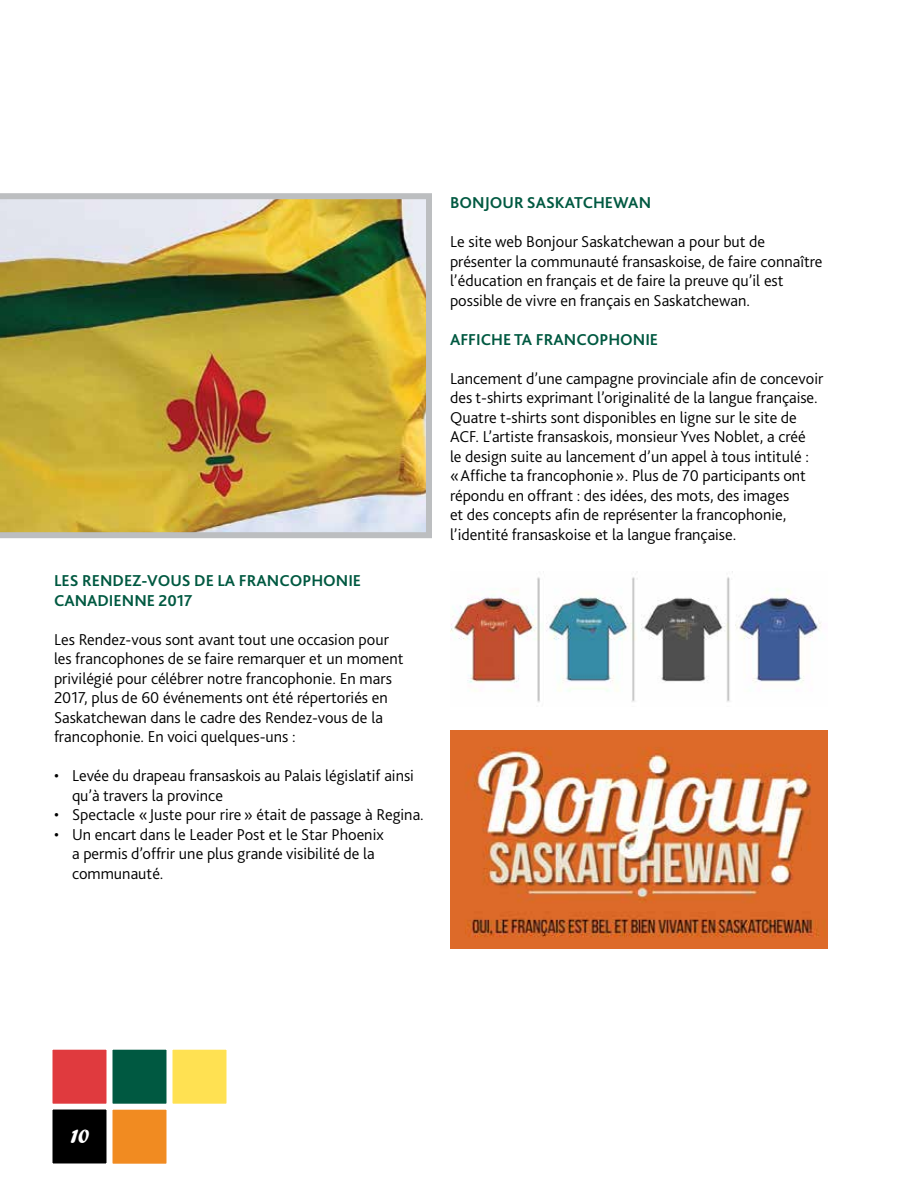
<style>
.page{position:relative;width:918px;height:1188px;background:#fff}
.page>*{position:absolute;margin:0;border:0;box-sizing:border-box;transform-origin:0 0}
.t1{font:21px "Forte";color:#fff}
.t2{font:300 16.5px/19.5px "Bliss 2";color:#000}
.t3{font:700 16.5px/19.5px "Bliss 2";color:#005941}
</style>
<div class="page">
<div style="left:110px;top:1047px;width:60px;height:60px;background:#005941;border:3px solid #fff"></div>
<div style="left:170px;top:1047px;width:60px;height:60px;background:#ffe152;border:3px solid #fff"></div>
<div style="left:50px;top:1047px;width:60px;height:60px;background:#e03a3e;border:3px solid #fff"></div>
<div style="left:110px;top:1107px;width:60px;height:60px;background:#f18b21;border:3px solid #fff"></div>
<div style="left:51px;top:1108px;width:57px;height:57px;background:#000"></div>
<div style="left:50px;top:1107px;width:60px;height:60px;border:3px solid #fff"></div>
<img style="left:450px;top:730px;width:378px;height:219px">
<img style="left:0;top:193px;width:432px;height:345px">
<img style="left:450px;top:572px;width:371px;height:131px">
<p class="t3" style="left:54px;top:571px;width:309px">LES RENDEZ-VOUS DE LA FRANCOPHONIE<br>CANADIENNE 2017</p>
<p class="t2" style="left:54px;top:629px;width:351px">Les Rendez-vous sont avant tout une occasion pour les francophones de se faire remarquer et un moment privilégié pour célébrer notre francophonie. En mars 2017, plus de 60 événements ont été répertoriés en Saskatchewan dans le cadre des Rendez-vous de la francophonie. En voici quelques-uns :</p>
<p class="t2" style="left:72px;top:766px;width:343px;text-indent:-18px">• Levée du drapeau fransaskois au Palais législatif ainsi qu’à travers la province</p>
<p class="t2" style="left:54px;top:805px;width:371px">• Spectacle «Juste pour rire» était de passage à Regina.</p>
<p class="t2" style="left:72px;top:824px;width:313px;text-indent:-18px">• Un encart dans le Leader Post et le Star Phoenix a permis d’offrir une plus grande visibilité de la communauté.</p>
<p class="t3" style="left:450px;top:192px;width:203px">BONJOUR SASKATCHEWAN</p>
<p class="t2" style="left:450px;top:231px;width:374px">Le site web Bonjour Saskatchewan a pour but de présenter la communauté fransaskoise, de faire connaître l’éducation en français et de faire la preuve qu’il est possible de vivre en français en Saskatchewan.</p>
<p class="t3" style="left:450px;top:329px;width:210px">AFFICHE TA FRANCOPHONIE</p>
<p class="t2" style="left:450px;top:368px;width:375px">Lancement d’une campagne provinciale afin de concevoir des t-shirts exprimant l’originalité de la langue française.<br>Quatre t-shirts sont disponibles en ligne sur le site de ACF. L’artiste fransaskois, monsieur Yves Noblet, a créé<br>le design suite au lancement d’un appel à tous intitulé : «Affiche ta francophonie». Plus de 70 participants ont répondu en offrant : des idées, des mots, des images<br>et des concepts afin de représenter la francophonie, l’identité fransaskoise et la langue française.</p>
<p class="t1" style="left:70px;top:1124px;width:21px">10</p>
</div>
